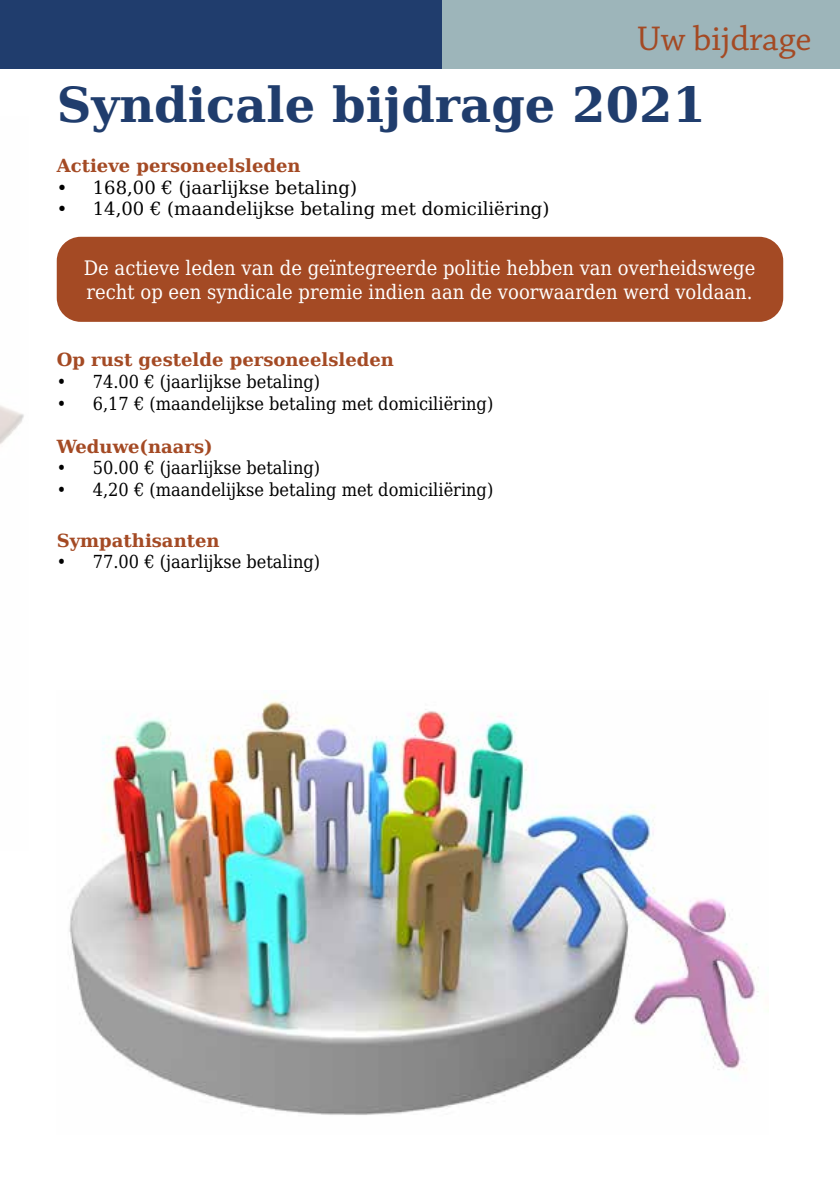
<style>
.page{position:relative;width:840px;height:1191px;background:#fff}
.page>*{position:absolute;margin:0;border:0;box-sizing:border-box;transform-origin:0 0}
.t1{font:700 48px "DejaVu Serif";color:#203d6d}
.t2{font:36px "Chaparral Pro";color:#a44a24}
.t3{font:20px/24px "DejaVu Serif Condensed";color:#fff}
.t4{font:18px "DejaVu Serif Condensed";color:#000}
.t5{font:700 18px "DejaVu Serif";color:#a44a24}
.t6{font:18px "DejaVu Serif";color:#000}
</style>
<div class="page">
<div style="left:0;top:0;width:839px;height:68px;background:#203d6d"></div>
<div style="left:442px;top:0;width:397px;height:68px;background:#9db5ba"></div>
<img style="left:0;top:405px;width:24px;height:40px">
<div style="left:57px;top:237px;width:725px;height:85px;background:#a44a24;border-radius:24px"></div>
<img style="left:69px;top:700px;width:690px;height:415px">
<h2 class="t2" style="left:636px;top:19px;width:176px">Uw bijdrage</h2>
<h1 class="t1" style="left:57px;top:67px;width:650px">Syndicale bijdrage 2021</h1>
<p class="t5" style="left:57px;top:151px;width:245px">Actieve personeelsleden</p>
<p class="t6" style="left:57px;top:174px;width:301px">• 168,00 € (jaarlijkse betaling)</p>
<p class="t6" style="left:57px;top:195px;width:494px">• 14,00 € (maandelijkse betaling met domiciliëring)</p>
<p class="t3" style="left:84px;top:255px;width:672px">De actieve leden van de geïntegreerde politie hebben van overheidswege recht op een syndicale premie indien aan de voorwaarden werd voldaan.</p>
<p class="t5" style="left:57px;top:346px;width:338px">Op rust gestelde personeelsleden</p>
<p class="t4" style="left:57px;top:368px;width:265px">• 74.00 € (jaarlijkse betaling)</p>
<p class="t4" style="left:57px;top:390px;width:438px">• 6,17 € (maandelijkse betaling met domiciliëring)</p>
<p class="t5" style="left:57px;top:432px;width:157px">Weduwe(naars)</p>
<p class="t4" style="left:57px;top:454px;width:265px">• 50.00 € (jaarlijkse betaling)</p>
<p class="t4" style="left:57px;top:476px;width:438px">• 4,20 € (maandelijkse betaling met domiciliëring)</p>
<p class="t5" style="left:57px;top:526px;width:164px">Sympathisanten</p>
<p class="t4" style="left:57px;top:548px;width:265px">• 77.00 € (jaarlijkse betaling)</p>
</div>
